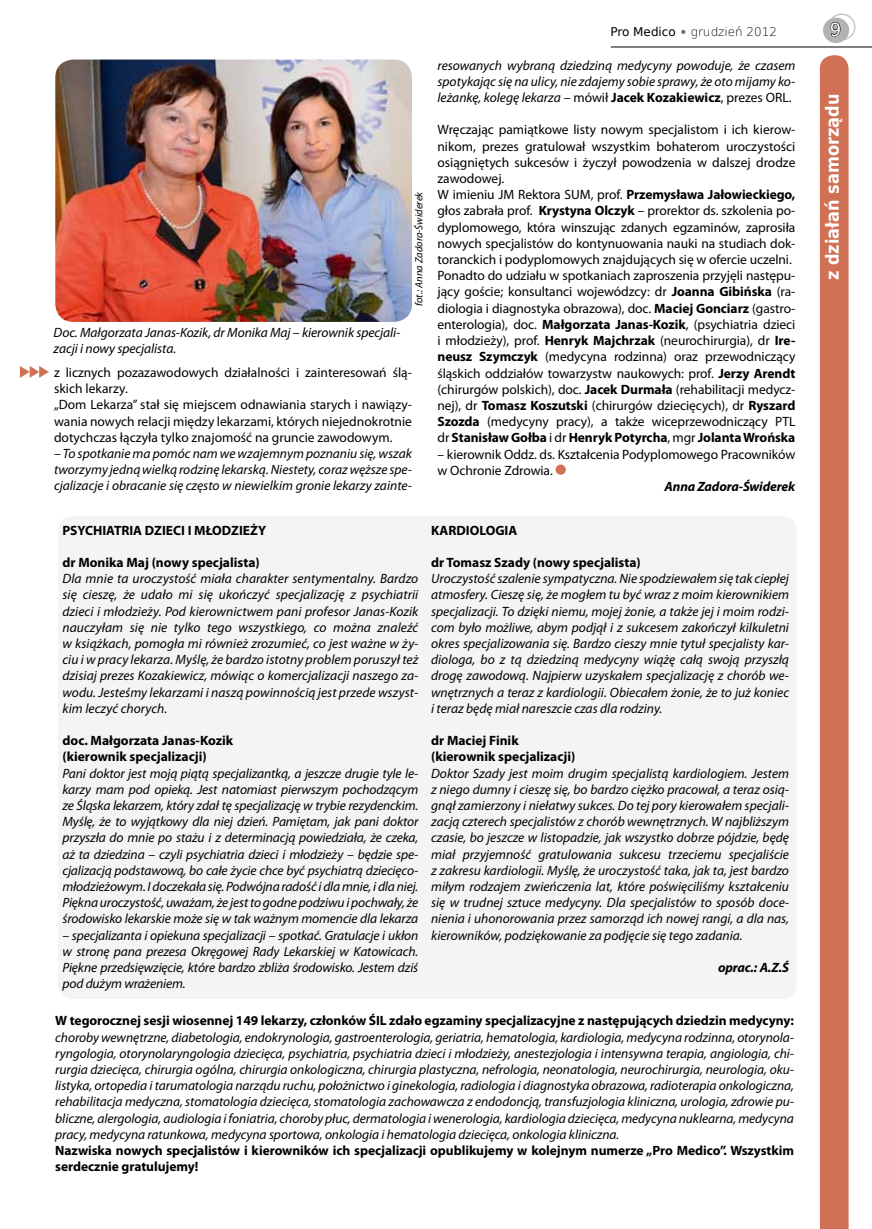
<style>
.page{position:relative;width:872px;height:1229px;background:#fff}
.page>*{position:absolute;margin:0;border:0;box-sizing:border-box;transform-origin:0 0}
.t1{font:700 18px "DejaVu Sans Condensed";color:#fff}
.t2{font:18px "DejaVu Sans";color:#fff}
.t3{font:italic 13.5px/16.2px "Myriad Pro";letter-spacing:-.005em;color:#000;text-align:justify}
.t4{font:13.5px/16.2px "Myriad Pro";letter-spacing:-.005em;color:#000}
.t5{font:700 13.5px/16.2px "Myriad Pro";letter-spacing:-.005em;color:#000}
.t6{font:italic 700 13.5px "Myriad Pro";letter-spacing:-.01em;color:#000}
.t7{font:200 12px "DejaVu Sans";color:#000}
.t8{font:italic 10.5px "Myriad Pro";color:#000}
.s1{font-weight:400}
.s2{font-family:"Ottawa";font-weight:400;color:#6e6e6e}
.s3{font-style:normal}
.s4{font-weight:700;font-style:normal}
.s5{font-weight:700}
</style>
<div class="page">
<div style="left:828px;top:13px;width:27px;height:27px;border:2px solid #cfc8bf;border-radius:50%"></div>
<div style="left:823px;top:18px;width:26px;height:25px;background:#b1b2b3;border-radius:50%"></div>
<hr style="left:611px;top:47px;width:261px;height:1px;background:#000">
<svg style="left:830px;top:22px;width:10px;height:15px"></svg>
<div style="left:555px;top:464px;width:11px;height:11px;background:#d07054;border-radius:50%"></div>
<div style="left:58px;top:516px;width:739px;height:483px;background:#f4f4f4;border-radius:14px"></div>
<div style="left:820px;top:55px;width:28px;height:1174px;background:#d07054"></div>
<img style="left:55px;top:60px;width:357px;height:262px">
<svg style="left:20px;top:366px;width:29px;height:12px"></svg>
<p class="t3" style="left:54px;top:324px;width:348px">Doc. Małgorzata Janas-Kozik, dr Monika Maj – kierownik specjali&shy;zacji i nowy specjalista.</p>
<p class="t8" style="left:412px;top:306px;width:116px;rotate:-90deg">fot.: Anna Zadora-Świderek</p>
<p class="t4" style="left:54px;top:364px;width:359px">z licznych pozazawodowych działalności i zainteresowań ślą&shy;skich lekarzy.<br>„Dom Lekarza” stał się miejscem odnawiania starych i nawiązy&shy;wania nowych relacji między lekarzami, których niejednokrotnie dotychczas łączyła tylko znajomość na gruncie zawodowym.</p>
<p class="t3" style="left:54px;top:445px;width:359px">– To spotkanie ma pomóc nam we wzajemnym poznaniu się, wszak tworzymy jedną wielką rodzinę lekarską. Niestety, coraz węższe spe&shy;cjalizacje i obracanie się często w niewielkim gronie lekarzy zainte-</p>
<p class="t7" style="left:610px;top:22px;width:168px"><span class="s1">Pro Medico</span> <span class="s2">•</span> grudzień 2012</p>
<h1 class="t2" style="left:829px;top:15px;width:13px">9</h1>
<p class="t3" style="left:437px;top:57px;width:359px">resowanych wybraną dziedziną medycyny powoduje, że czasem spotykając się na ulicy, nie zdajemy sobie sprawy, że oto mijamy ko&shy;leżankę, kolegę lekarza <span class="s3">– mówił</span> <span class="s4">Jacek Kozakiewicz</span><span class="s3">, prezes ORL.</span></p>
<p class="t4" style="left:437px;top:122px;width:359px">Wręczając pamiątkowe listy nowym specjalistom i ich kierow&shy;nikom, prezes gratulował wszystkim bohaterom uroczystości osiągniętych sukcesów i życzył powodzenia w dalszej drodze zawodowej.<br>W imieniu JM Rektora SUM, prof. <span class="s5">Przemysława Jałowieckiego, </span>głos zabrała prof. <span class="s5">Krystyna Olczyk</span> – prorektor ds. szkolenia po&shy;dyplomowego, która winszując zdanych egzaminów, zaprosiła nowych specjalistów do kontynuowania nauki na studiach dok&shy;toranckich i podyplomowych znajdujących się w ofercie uczelni.<br>Ponadto do udziału w spotkaniach zaproszenia przyjęli następu&shy;jący goście; konsultanci wojewódzcy: dr <span class="s5">Joanna Gibińska</span> (ra&shy;diologia i diagnostyka obrazowa), doc. <span class="s5">Maciej Gonciarz</span> (gastro&shy;enterologia), doc. <span class="s5">Małgorzata Janas-Kozik</span>, (psychiatria dzieci i młodzieży), prof. <span class="s5">Henryk Majchrzak</span> (neurochirurgia), dr <span class="s5">Ire&shy;neusz Szymczyk</span> (medycyna rodzinna) oraz przewodniczący śląskich oddziałów towarzystw naukowych: prof. <span class="s5">Jerzy Arendt </span>(chirurgów polskich), doc. <span class="s5">Jacek Durmała</span> (rehabilitacji medycz&shy;nej), dr <span class="s5">Tomasz Koszutski</span> (chirurgów dziecięcych), dr <span class="s5">Ryszard Szozda</span> (medycyny pracy), a także wiceprzewodniczący PTL dr <span class="s5">Stanisław Gołba</span> i dr <span class="s5">Henryk Potyrcha</span>, mgr <span class="s5">Jolanta Wrońska</span></p>
<p class="t4" style="left:437px;top:446px;width:359px">– kierownik Oddz. ds. Kształcenia Podyplomowego Pracowników w Ochronie Zdrowia.</p>
<p class="t6" style="left:664px;top:478px;width:132px">Anna Zadora-Świderek</p>
<h1 class="t1" style="left:817px;top:280px;width:188px;rotate:-90deg">z działań samorządu</h1>
<p class="t5" style="left:62px;top:521px;width:205px">PSYCHIATRIA DZIECI I MŁODZIEŻY</p>
<p class="t5" style="left:62px;top:554px;width:199px">dr Monika Maj (nowy specjalista)</p>
<p class="t3" style="left:62px;top:570px;width:357px">Dla mnie ta uroczystość miała charakter sentymentalny. Bardzo się cieszę, że udało mi się ukończyć specjalizację z psychiatrii dzieci i młodzieży. Pod kierownictwem pani profesor Janas-Kozik nauczyłam się nie tylko tego wszystkiego, co można znaleźć w książkach, pomogła mi również zrozumieć, co jest ważne w ży&shy;ciu i w pracy lekarza. Myślę, że bardzo istotny problem poruszył też dzisiaj prezes Kozakiewicz, mówiąc o komercjalizacji naszego za&shy;wodu. Jesteśmy lekarzami i naszą powinnością jest przede wszyst&shy;kim leczyć chorych.</p>
<p class="t5" style="left:62px;top:732px;width:172px">doc. Małgorzata Janas-Kozik (kierownik specjalizacji)</p>
<p class="t3" style="left:62px;top:765px;width:357px">Pani doktor jest moją piątą specjalizantką, a jeszcze drugie tyle le&shy;karzy mam pod opieką. Jest natomiast pierwszym pochodzącym ze Śląska lekarzem, który zdał tę specjalizację w trybie rezydenckim.<br>Myślę, że to wyjątkowy dla niej dzień. Pamiętam, jak pani doktor przyszła do mnie po stażu i z determinacją powiedziała, że czeka, aż ta dziedzina – czyli psychiatria dzieci i młodzieży – będzie spe&shy;cjalizacją podstawową, bo całe życie chce być psychiatrą dziecięco&shy;młodzieżowym. I doczekała się. Podwójna radość i dla mnie, i dla niej.<br>Piękna uroczystość, uważam, że jest to godne podziwu i pochwały, że środowisko lekarskie może się w tak ważnym momencie dla lekarza</p>
<p class="t3" style="left:62px;top:927px;width:357px">– specjalizanta i opiekuna specjalizacji – spotkać. Gratulacje i ukłon w stronę pana prezesa Okręgowej Rady Lekarskiej w Katowicach.<br>Piękne przedsięwzięcie, które bardzo zbliża środowisko. Jestem dziś pod dużym wrażeniem.</p>
<p class="t5" style="left:431px;top:521px;width:88px">KARDIOLOGIA</p>
<p class="t5" style="left:431px;top:554px;width:211px">dr Tomasz Szady (nowy specjalista)</p>
<p class="t3" style="left:431px;top:570px;width:359px">Uroczystość szalenie sympatyczna. Nie spodziewałem się tak ciepłej atmosfery. Cieszę się, że mogłem tu być wraz z moim kierownikiem specjalizacji. To dzięki niemu, mojej żonie, a także jej i moim rodzi&shy;com było możliwe, abym podjął i z sukcesem zakończył kilkuletni okres specjalizowania się. Bardzo cieszy mnie tytuł specjalisty kar&shy;diologa, bo z tą dziedziną medycyny wiążę całą swoją przyszłą drogę zawodową. Najpierw uzyskałem specjalizację z chorób we&shy;wnętrznych a teraz z kardiologii. Obiecałem żonie, że to już koniec i teraz będę miał nareszcie czas dla rodziny.</p>
<p class="t5" style="left:431px;top:732px;width:146px">dr Maciej Finik (kierownik specjalizacji)</p>
<p class="t3" style="left:431px;top:765px;width:359px">Doktor Szady jest moim drugim specjalistą kardiologiem. Jestem z niego dumny i cieszę się, bo bardzo ciężko pracował, a teraz osią&shy;gnął zamierzony i niełatwy sukces. Do tej pory kierowałem specjali&shy;zacją czterech specjalistów z chorób wewnętrznych. W najbliższym czasie, bo jeszcze w listopadzie, jak wszystko dobrze pójdzie, będę miał przyjemność gratulowania sukcesu trzeciemu specjaliście z zakresu kardiologii. Myślę, że uroczystość taka, jak ta, jest bardzo miłym rodzajem zwieńczenia lat, które poświęciliśmy kształceniu się w trudnej sztuce medycyny. Dla specjalistów to sposób doce&shy;nienia i uhonorowania przez samorząd ich nowej rangi, a dla nas, kierowników, podziękowanie za podjęcie się tego zadania.</p>
<p class="t6" style="left:718px;top:959px;width:73px">oprac.: A.Z.Ś</p>
<p class="t5" style="left:55px;top:1012px;width:740px">W tegorocznej sesji wiosennej 149 lekarzy, członków ŚIL zdało egzaminy specjalizacyjne z następujących dziedzin medycyny:</p>
<p class="t3" style="left:55px;top:1029px;width:740px">choroby wewnętrzne, diabetologia, endokrynologia, gastroenterologia, geriatria, hematologia, kardiologia, medycyna rodzinna, otorynola&shy;ryngologia, otorynolaryngologia dziecięca, psychiatria, psychiatria dzieci i młodzieży, anestezjologia i intensywna terapia, angiologia, chi&shy;rurgia dziecięca, chirurgia ogólna, chirurgia onkologiczna, chirurgia plastyczna, nefrologia, neonatologia, neurochirurgia, neurologia, oku&shy;listyka, ortopedia i tarumatologia narządu ruchu, położnictwo i ginekologia, radiologia i diagnostyka obrazowa, radioterapia onkologiczna, rehabilitacja medyczna, stomatologia dziecięca, stomatologia zachowawcza z endodoncją, transfuzjologia kliniczna, urologia, zdrowie pu&shy;bliczne, alergologia, audiologia i foniatria, choroby płuc, dermatologia i wenerologia, kardiologia dziecięca, medycyna nuklearna, medycyna pracy, medycyna ratunkowa, medycyna sportowa, onkologia i hematologia dziecięca, onkologia kliniczna.</p>
<p class="t5" style="left:55px;top:1142px;width:740px">Nazwiska nowych specjalistów i kierowników ich specjalizacji opublikujemy w kolejnym numerze „Pro Medico”. Wszystkim serdecznie gratulujemy!</p>
</div>
